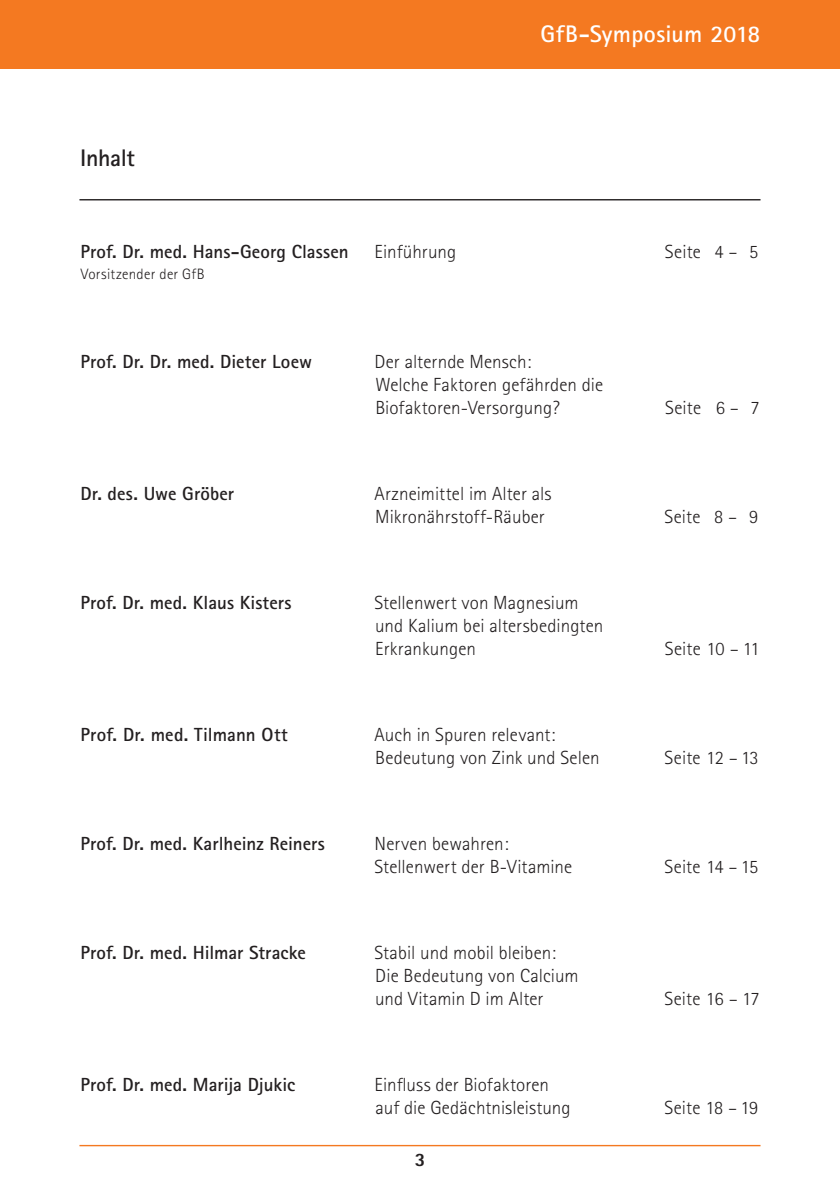
<style>
.page{position:relative;width:840px;height:1191px;background:#fff}
.page>*{position:absolute;margin:0;border:0;box-sizing:border-box;transform-origin:0 0}
.t1{font:700 24px "Rotis Sans Serif";letter-spacing:.005em;color:#fff}
.t2{font:700 24px "Rotis Sans Serif";letter-spacing:-.02em;color:#231f20}
.t3{font:300 19px/23px "Rotis Sans Serif";letter-spacing:.005em;color:#231f20}
.t4{font:700 19px "Rotis Sans Serif";letter-spacing:.005em;color:#231f20}
.t5{font:800 19px "Rotis Sans Serif";color:#231f20}
.t6{font:300 15px "Rotis Sans Serif";letter-spacing:.02em;color:#231f20}
</style>
<div class="page">
<div style="left:0;top:0;width:839px;height:68px;background:#f47921"></div>
<hr style="left:79px;top:199px;width:681px;height:1px;background:#231f20">
<hr style="left:79px;top:1144px;width:681px;height:2px;background:#f47921">
<p class="t2" style="left:80px;top:143px;width:56px">Inhalt</p>
<p class="t1" style="left:540px;top:18px;width:221px">GfB-Symposium 2018</p>
<p class="t4" style="left:80px;top:240px;width:270px">Prof. Dr. med. Hans-Georg Classen</p>
<p class="t3" style="left:374px;top:240px;width:83px">Einführung</p>
<p class="t3" style="left:664px;top:240px;width:95px">Seite 4 – 5</p>
<p class="t6" style="left:81px;top:266px;width:125px">Vorsitzender der GfB</p>
<p class="t4" style="left:80px;top:349px;width:233px">Prof. Dr. Dr. med. Dieter Loew</p>
<p class="t3" style="left:374px;top:349px;width:230px">Der alternde Mensch:<br>Welche Faktoren gefährden die<br>Biofaktoren-Versorgung?</p>
<p class="t4" style="left:80px;top:481px;width:155px">Dr. des. Uwe Gröber</p>
<p class="t3" style="left:374px;top:482px;width:178px">Arzneimittel im Alter als<br>Mikronährstoff-Räuber</p>
<p class="t4" style="left:80px;top:590px;width:213px">Prof. Dr. med. Klaus Kisters</p>
<p class="t3" style="left:374px;top:591px;width:230px">Stellenwert von Magnesium und Kalium bei altersbedingten<br>Erkrankungen</p>
<p class="t4" style="left:80px;top:722px;width:209px">Prof. Dr. med. Tilmann Ott</p>
<p class="t3" style="left:374px;top:723px;width:226px">Auch in Spuren relevant:<br>Bedeutung von Zink und Selen</p>
<p class="t4" style="left:80px;top:831px;width:246px">Prof. Dr. med. Karlheinz Reiners</p>
<p class="t3" style="left:374px;top:832px;width:199px">Nerven bewahren:<br>Stellenwert der B-Vitamine</p>
<p class="t4" style="left:80px;top:940px;width:227px">Prof. Dr. med. Hilmar Stracke</p>
<p class="t3" style="left:374px;top:941px;width:205px">Stabil und mobil bleiben:<br>Die Bedeutung von Calcium und Vitamin D im Alter</p>
<p class="t4" style="left:80px;top:1072px;width:216px">Prof. Dr. med. Marija Djukic</p>
<p class="t3" style="left:374px;top:1073px;width:197px">Einfluss der Biofaktoren auf die Gedächtnisleistung</p>
<p class="t5" style="left:414px;top:1147px;width:12px">3</p>
<p class="t3" style="left:664px;top:396px;width:96px">Seite 6 – 7</p>
<p class="t3" style="left:664px;top:505px;width:95px">Seite 8 – 9</p>
<p class="t3" style="left:664px;top:637px;width:96px">Seite 10 – 11</p>
<p class="t3" style="left:664px;top:746px;width:95px">Seite 12 – 13</p>
<p class="t3" style="left:664px;top:855px;width:95px">Seite 14 – 15</p>
<p class="t3" style="left:664px;top:987px;width:97px">Seite 16 – 17</p>
<p class="t3" style="left:664px;top:1096px;width:95px">Seite 18 – 19</p>
</div>
